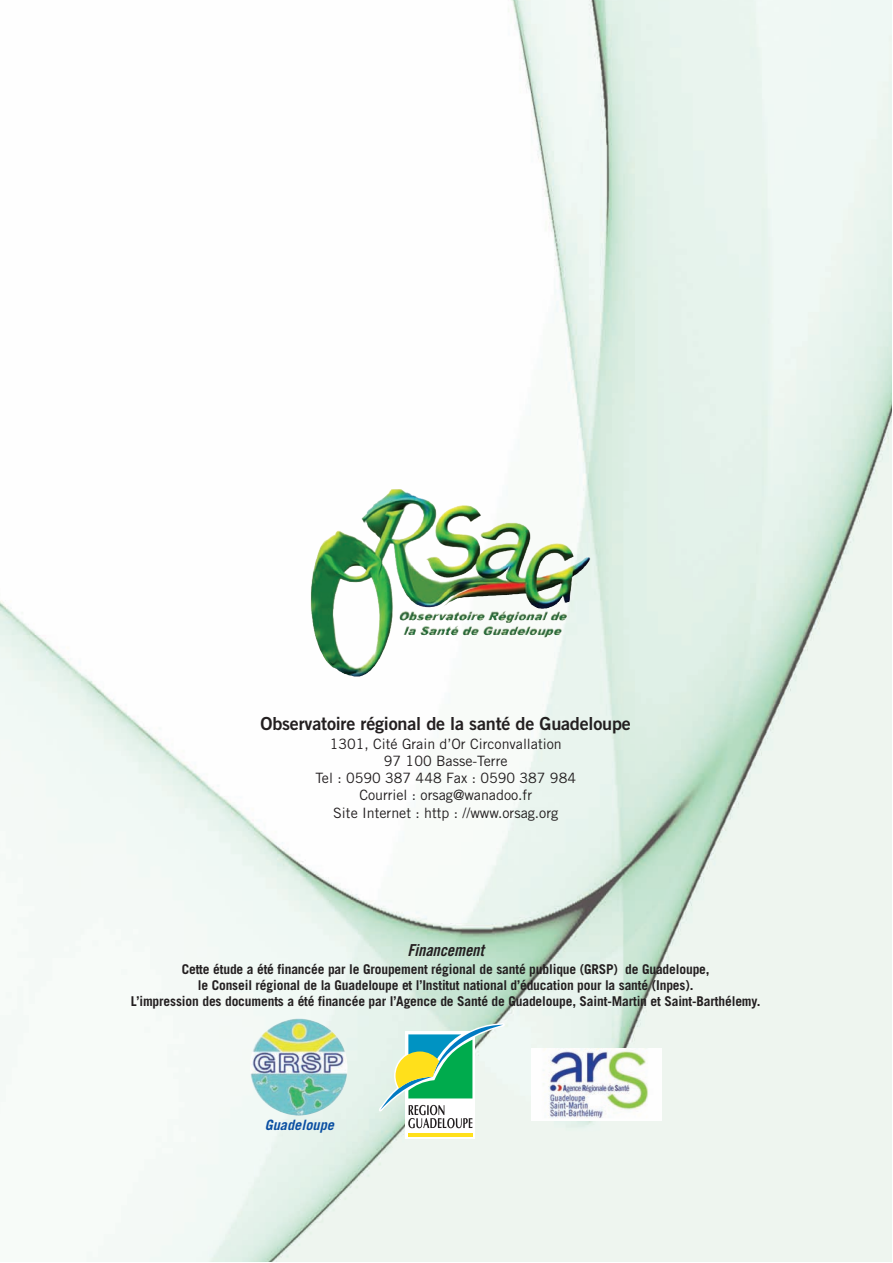
<style>
.page{position:relative;width:893px;height:1263px;background:#fff}
.page>*{position:absolute;margin:0;border:0;box-sizing:border-box;transform-origin:0 0}
.t1{font:18px "Trade Gothic Bold Two";letter-spacing:-.01em;color:#231f20}
.t2{font:italic 16.5px "Trade Gothic Bold Cond Twenty";color:#231f20}
.t3{font:14.25px/17.1px "Trade Gothic";color:#231f20;text-align:center}
.t4{font:italic 700 14.25px "Trade Gothic";color:#0a4fa2}
.t5{font:700 13.5px/16.2px "Trade Gothic";letter-spacing:-.01em;color:#231f20;text-align:center}
</style>
<div class="page">
<img style="left:0;top:0;width:891px;height:1262px">
<img style="left:391px;top:489px;width:45px;height:53px">
<svg style="left:379px;top:1023px;width:126px;height:116px"></svg>
<hr style="left:408px;top:1133px;width:64px;height:3px;background:#ffe01b">
<img style="left:250px;top:1018px;width:97px;height:98px;border-radius:50%">
<img style="left:532px;top:1048px;width:129px;height:72px">
<h1 class="t1" style="left:260px;top:717px;width:372px">Observatoire régional de la santé de Guadeloupe</h1>
<p class="t3" style="left:315px;top:737px;width:262px">1301, Cité Grain d’Or Circonvallation<br>97 100 Basse-Terre<br>Tel : 0590 387 448 Fax : 0590 387 984<br>Courriel : orsag@wanadoo.fr<br>Site Internet : http : //www.orsag.org</p>
<p class="t2" style="left:407px;top:944px;width:81px">Financement</p>
<p class="t5" style="left:131px;top:962px;width:631px">Cette étude a été financée par le Groupement régional de santé publique (GRSP) de Guadeloupe,<br>le Conseil régional de la Guadeloupe et l’Institut national d’éducation pour la santé (Inpes).<br>L’impression des documents a été financée par l’Agence de Santé de Guadeloupe, Saint-Martin et Saint-Barthélemy.</p>
<p class="t4" style="left:265px;top:1120px;width:74px">Guadeloupe</p>
</div>
